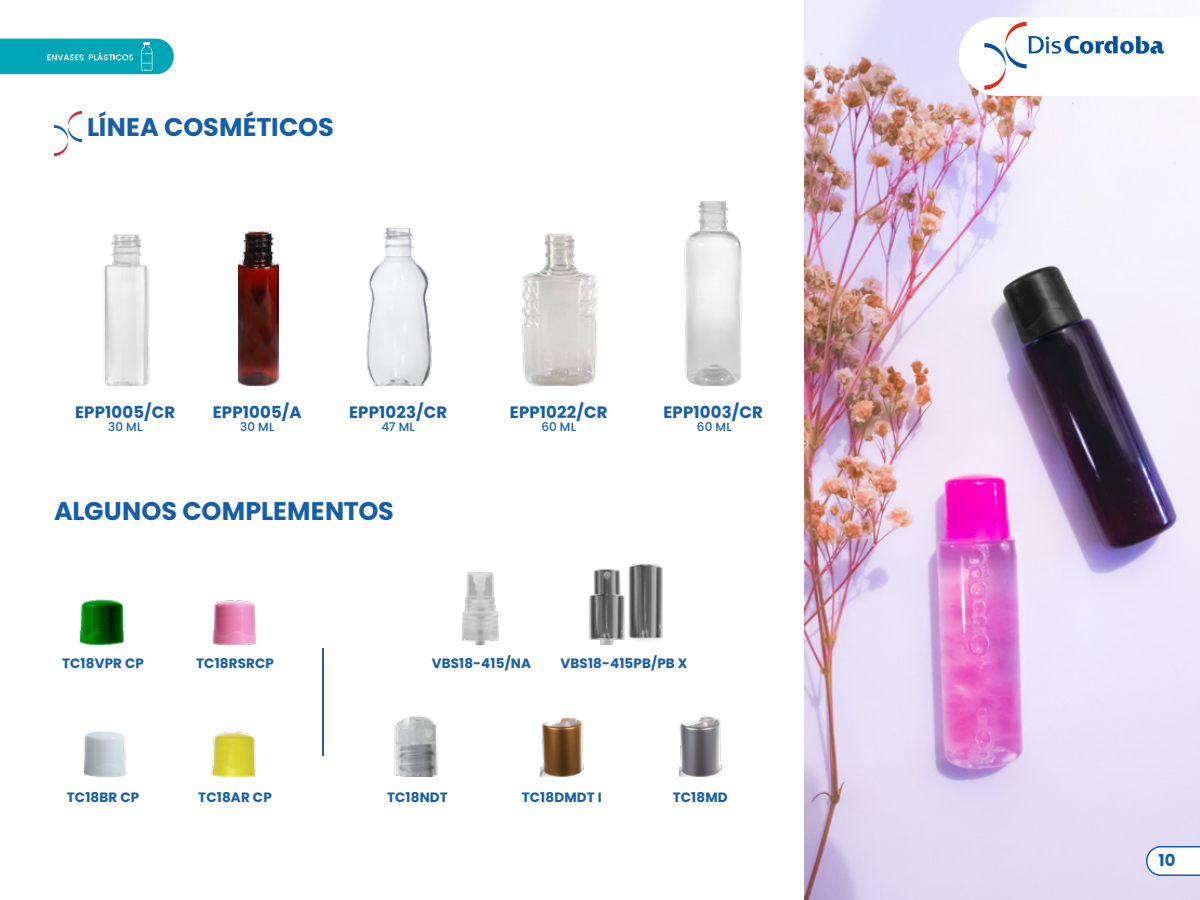
<style>
.page{position:relative;width:1200px;height:900px;background:#fff}
.page>*{position:absolute;margin:0;border:0;box-sizing:border-box;transform-origin:0 0}
.t1{font:700 25.5px "Poppins";letter-spacing:-.005em;color:#165fa8}
.t2{font:700 16.5px "Poppins";letter-spacing:.01em;color:#165fa8}
.t3{font:700 13.5px "Poppins";letter-spacing:.01em;color:#165fa8}
.t4{font:500 12px "Poppins";letter-spacing:.015em;color:#165fa8}
</style>
<div class="page">
<img style="left:805px;top:0;width:395px;height:900px">
<img style="left:103px;top:234px;width:47px;height:151px">
<img style="left:238px;top:231px;width:41px;height:154px">
<img style="left:522px;top:234px;width:76px;height:151px">
<img style="left:366px;top:227px;width:66px;height:158px">
<img style="left:684px;top:201px;width:58px;height:184px">
<hr style="left:323px;top:648px;width:1px;height:108px;background:#2958a5">
<img style="left:83px;top:731px;width:44px;height:45px">
<img style="left:212px;top:600px;width:45px;height:45px">
<img style="left:79px;top:599px;width:45px;height:46px">
<img style="left:211px;top:732px;width:45px;height:44px">
<img style="left:462px;top:571px;width:37px;height:74px">
<img style="left:589px;top:563px;width:74px;height:82px">
<img style="left:394px;top:715px;width:44px;height:61px">
<img style="left:540px;top:718px;width:44px;height:58px">
<img style="left:679px;top:715px;width:42px;height:61px">
<svg style="left:54px;top:111px;width:28px;height:45px"></svg>
<svg style="left:959px;top:17px;width:241px;height:79px"></svg>
<svg style="left:1146px;top:846px;width:54px;height:30px"></svg>
<svg style="left:0;top:39px;width:174px;height:35px;background:#12acba"></svg>
<h1 class="t1" style="left:87px;top:112px;width:248px">LÍNEA COSMÉTICOS</h1>
<p class="t2" style="left:75px;top:402px;width:102px">EPP1005/CR</p>
<p class="t2" style="left:213px;top:402px;width:90px">EPP1005/A</p>
<p class="t2" style="left:349px;top:402px;width:100px">EPP1023/CR</p>
<p class="t2" style="left:510px;top:402px;width:99px">EPP1022/CR</p>
<p class="t2" style="left:663px;top:402px;width:101px">EPP1003/CR</p>
<p class="t4" style="left:108px;top:420px;width:36px">30 ML</p>
<p class="t4" style="left:240px;top:420px;width:36px">30 ML</p>
<p class="t4" style="left:382px;top:420px;width:35px">47 ML</p>
<p class="t4" style="left:541px;top:420px;width:36px">60 ML</p>
<p class="t4" style="left:697px;top:420px;width:36px">60 ML</p>
<h1 class="t1" style="left:54px;top:496px;width:342px">ALGUNOS COMPLEMENTOS</h1>
<p class="t3" style="left:62px;top:655px;width:83px">TC18VPR CP</p>
<p class="t3" style="left:196px;top:655px;width:79px">TC18RSRCP</p>
<p class="t3" style="left:432px;top:655px;width:101px">VBS18-415/NA</p>
<p class="t3" style="left:561px;top:655px;width:128px">VBS18-415PB/PB X</p>
<p class="t3" style="left:67px;top:790px;width:74px">TC18BR CP</p>
<p class="t3" style="left:198px;top:790px;width:75px">TC18AR CP</p>
<p class="t3" style="left:387px;top:790px;width:62px">TC18NDT</p>
<p class="t3" style="left:522px;top:790px;width:82px">TC18DMDT I</p>
<p class="t3" style="left:673px;top:790px;width:56px">TC18MD</p>
<p class="t2" style="left:1159px;top:851px;width:18px">10</p>
</div>
